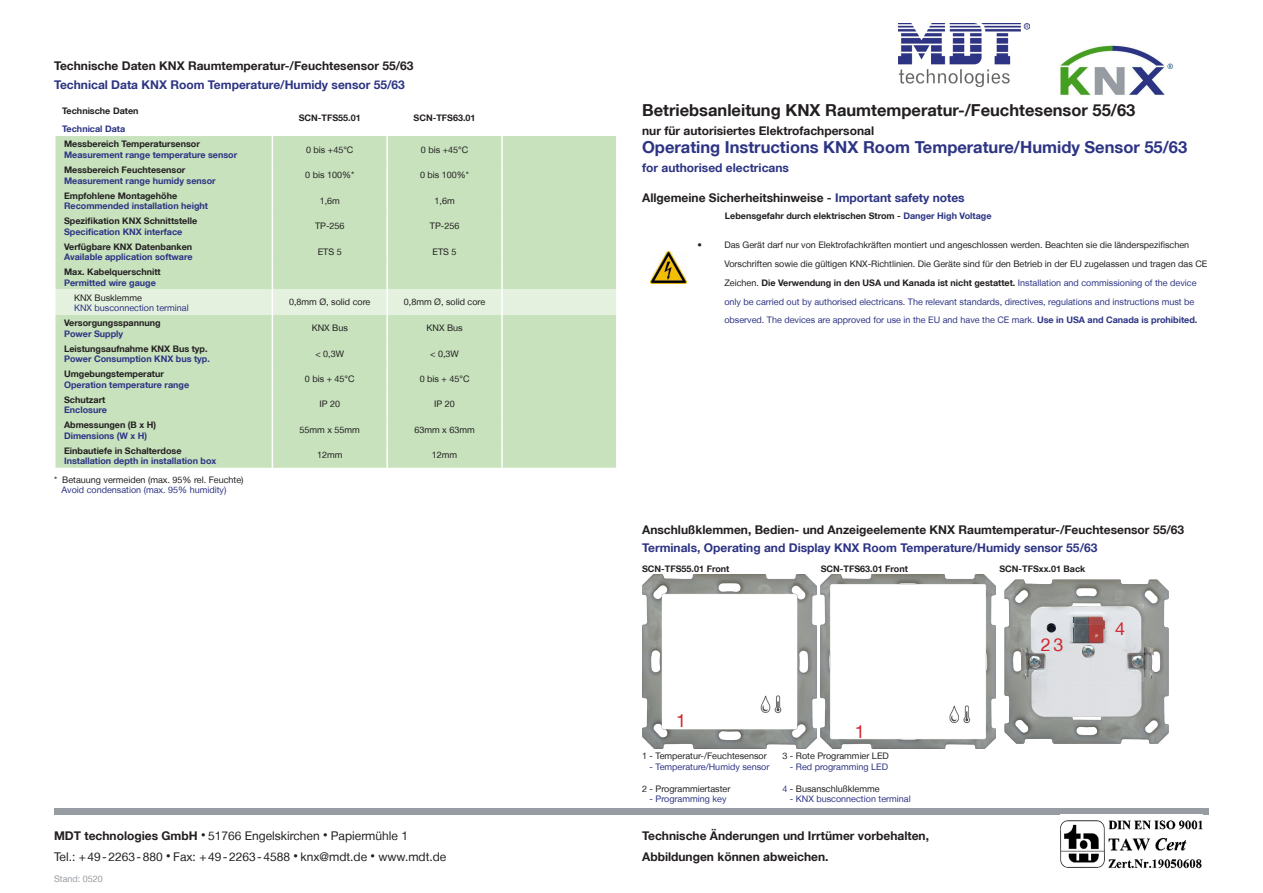
<style>
.page{position:relative;width:1263px;height:893px;background:#fff}
.page>*{position:absolute;margin:0;border:0;box-sizing:border-box;transform-origin:0 0}
.t1{font:18px "Helvetica Neue LT";color:#d1232a}
.t2{font:700 16.5px "Helvetica Neue LT";color:#2d3484}
.t3{font:700 16.5px "Helvetica Neue LT";color:#231f20}
.t4{font:700 12px/18.8px "Helvetica Neue LT";color:#231f20}
.t5{font:12px/21px "Helvetica Neue LT";color:#231f20}
.t6{font:700 12px "Helvetica Neue LT";color:#2d3484}
.td-data{font:9px/18.8px "Helvetica Neue LT";color:#231f20}
.td-data-2{font:700 9px/10.8px "Helvetica Neue LT";color:#231f20}
.td-data-3{font:700 9px/10.8px "Helvetica Neue LT";color:#2d3484}
.td-data-centered{font:9px "Helvetica Neue LT";color:#231f20}
.td-data-4{font:9px "Helvetica Neue LT";color:#2d3484}
.td-title{font:700 9px/18px "Helvetica Neue LT";color:#231f20}
.t7{font:9px "Helvetica Neue LT";color:#979ca2}
.s1{color:#2d3484}
.s2{color:#231f20}
.s3{font-weight:700}
.s4{font-size:9px}
.s5{font-weight:700;color:#2d3484}
</style>
<div class="page">
<div style="left:54px;top:808px;width:1155px;height:6px;background:#979ca2"></div>
<img style="left:1060px;top:820px;width:142px;height:49px">
<svg style="left:56px;top:136px;width:561px;height:332px;background:#c9e3c0"></svg>
<hr style="left:386px;top:442px;width:2px;height:26px;background:#fff">
<hr style="left:501px;top:442px;width:2px;height:26px;background:#fff">
<hr style="left:616px;top:442px;width:2px;height:26px;background:#fff">
<img style="left:899px;top:24px;width:131px;height:62px">
<img style="left:1061px;top:44px;width:112px;height:52px">
<img style="left:651px;top:252px;width:35px;height:31px">
<img style="left:642px;top:574px;width:174px;height:174px">
<img style="left:1004px;top:579px;width:165px;height:165px">
<img style="left:821px;top:574px;width:174px;height:174px">
<p class="t4" style="left:54px;top:56px;width:361px">Technische Daten KNX Raumtemperatur-/Feuchtesensor 55/63<br><span class="s1">Technical Data KNX Room Temperature/Humidy sensor 55/63</span></p>
<p class="td-title" style="left:62px;top:101px;width:78px">Technische Daten<br><span class="s1">Technical Data</span></p>
<p class="td-title" style="left:299px;top:109px;width:64px">SCN-TFS55.01</p>
<p class="td-title" style="left:414px;top:109px;width:64px">SCN-TFS63.01</p>
<p class="td-data-2" style="left:64px;top:139px;width:137px">Messbereich Temperatursensor</p>
<p class="td-data-3" style="left:64px;top:149px;width:175px">Measurement range temperature sensor</p>
<p class="td-data-centered" style="left:306px;top:144px;width:49px">0 bis +45°C</p>
<p class="td-data-centered" style="left:421px;top:144px;width:49px">0 bis +45°C</p>
<p class="td-data-2" style="left:64px;top:164px;width:123px">Messbereich Feuchtesensor</p>
<p class="td-data-3" style="left:64px;top:175px;width:153px">Measurement range humidy sensor</p>
<p class="td-data-2" style="left:64px;top:190px;width:115px">Empfohlene Montagehöhe</p>
<p class="td-data-3" style="left:64px;top:200px;width:146px">Recommended installation height</p>
<p class="td-data-centered" style="left:305px;top:170px;width:51px">0 bis 100%*</p>
<p class="td-data-centered" style="left:420px;top:170px;width:51px">0 bis 100%*</p>
<p class="td-data-centered" style="left:320px;top:195px;width:22px">1,6m</p>
<p class="td-data-centered" style="left:434px;top:195px;width:22px">1,6m</p>
<p class="td-data-2" style="left:64px;top:215px;width:135px">Spezifikation KNX Schnittstelle<br><span class="s1">Specification KNX interface</span></p>
<p class="td-data-centered" style="left:315px;top:221px;width:31px">TP-256</p>
<p class="td-data-centered" style="left:430px;top:221px;width:31px">TP-256</p>
<p class="td-data-3" style="left:64px;top:241px;width:130px"><span class="s2">Verfügbare KNX Datenbanken<br></span>Available application software</p>
<p class="td-data-centered" style="left:318px;top:246px;width:26px">ETS 5</p>
<p class="td-data-centered" style="left:433px;top:246px;width:26px">ETS 5</p>
<p class="td-data-2" style="left:64px;top:266px;width:98px">Max. Kabelquerschnitt</p>
<p class="td-data-3" style="left:64px;top:277px;width:93px">Permitted wire gauge</p>
<p class="td-data" style="left:74px;top:288px;width:69px">KNX Busklemme</p>
<p class="td-data-4" style="left:74px;top:303px;width:116px">KNX busconnection terminal</p>
<p class="td-data-centered" style="left:289px;top:297px;width:83px">0,8mm Ø, solid core</p>
<p class="td-data-centered" style="left:404px;top:297px;width:83px">0,8mm Ø, solid core</p>
<p class="td-data-2" style="left:64px;top:317px;width:98px">Versorgungsspannung<br><span class="s1">Power Supply</span></p>
<p class="td-data-centered" style="left:312px;top:323px;width:38px">KNX Bus</p>
<p class="td-data-centered" style="left:426px;top:323px;width:38px">KNX Bus</p>
<p class="td-data-2" style="left:64px;top:343px;width:147px">Leistungsaufnahme KNX Bus typ.<br><span class="s1">Power Consumption KNX bus typ.</span></p>
<p class="td-data-centered" style="left:315px;top:348px;width:30px">&lt; 0,3W</p>
<p class="td-data-centered" style="left:430px;top:348px;width:30px">&lt; 0,3W</p>
<p class="td-data-2" style="left:64px;top:368px;width:101px">Umgebungstemperatur</p>
<p class="td-data-3" style="left:64px;top:379px;width:127px">Operation temperature range</p>
<p class="td-data-centered" style="left:305px;top:373px;width:51px">0 bis + 45°C</p>
<p class="td-data-centered" style="left:420px;top:373px;width:51px">0 bis + 45°C</p>
<p class="td-data-2" style="left:64px;top:394px;width:43px">Schutzart</p>
<p class="td-data-3" style="left:64px;top:405px;width:44px">Enclosure</p>
<p class="td-data-centered" style="left:319px;top:399px;width:22px">IP 20</p>
<p class="td-data-centered" style="left:434px;top:399px;width:22px">IP 20</p>
<p class="td-data-2" style="left:64px;top:419px;width:93px">Abmessungen (B x H)</p>
<p class="td-data-3" style="left:64px;top:430px;width:85px">Dimensions (W x H)</p>
<p class="td-data-centered" style="left:300px;top:424px;width:62px">55mm x 55mm</p>
<p class="td-data-centered" style="left:414px;top:424px;width:62px">63mm x 63mm</p>
<p class="td-data-2" style="left:64px;top:445px;width:119px">Einbautiefe in Schalterdose</p>
<p class="td-data-3" style="left:64px;top:456px;width:154px">Installation depth in installation box</p>
<p class="td-data-centered" style="left:317px;top:450px;width:27px">12mm</p>
<p class="td-data-centered" style="left:432px;top:450px;width:27px">12mm</p>
<p class="td-data" style="left:54px;top:470px;width:191px">* Betauung vermeiden (max. 95% rel. Feuchte)</p>
<p class="td-data-4" style="left:62px;top:485px;width:166px">Avoid condensation (max. 95% humidity)</p>
<p class="t5" style="left:54px;top:825px;width:394px"><span class="s3">MDT technologies GmbH</span> <span class="s4">•</span> 51766 Engelskirchen <span class="s4">•</span> Papiermühle 1<br>Tel.: +49-2263-880 <span class="s4">•</span> Fax: +49-2263-4588 <span class="s4">•</span> knx@mdt.de <span class="s4">•</span> www.mdt.de</p>
<p class="t7" style="left:54px;top:873px;width:50px">Stand: 0520</p>
<p class="t3" style="left:642px;top:100px;width:495px">Betriebsanleitung KNX Raumtemperatur-/Feuchtesensor 55/63</p>
<p class="t4" style="left:642px;top:121px;width:233px">nur für autorisiertes Elektrofachpersonal</p>
<p class="t2" style="left:642px;top:137px;width:547px">Operating Instructions KNX Room Temperature/Humidy Sensor 55/63</p>
<p class="t6" style="left:642px;top:161px;width:148px">for authorised electricans</p>
<p class="t4" style="left:642px;top:188px;width:324px">Allgemeine Sicherheitshinweise - <span class="s1">Important safety notes</span></p>
<p class="td-data-2" style="left:725px;top:210px;width:268px">Lebensgefahr durch elektrischen Strom - <span class="s1">Danger High Voltage</span></p>
<p class="td-data" style="left:697px;top:236px;width:6px">•</p>
<p class="td-data" style="left:724px;top:236px;width:484px">Das Gerät darf nur von Elektrofachkräften montiert und angeschlossen werden. Beachten sie die länderspezifischen Vorschriften sowie die gültigen KNX-Richtlinien. Die Geräte sind für den Betrieb in der EU zugelassen und tragen das CE Zeichen. <span class="s3">Die Verwendung in den USA und Kanada ist nicht gestattet.</span> <span class="s1">Installation and commissioning of the device only be carried out by authorised electricans. The relevant standards, directives, regulations and instructions must be observed. The devices are approved for use in the EU and have the CE mark.</span> <span class="s5">Use in USA and Canada is prohibited.</span></p>
<p class="t4" style="left:642px;top:520px;width:543px">Anschlußklemmen, Bedien- und Anzeigeelemente KNX Raumtemperatur-/Feuchtesensor 55/63<br><span class="s1">Terminals, Operating and Display KNX Room Temperature/Humidy sensor 55/63</span></p>
<p class="td-data-2" style="left:642px;top:563px;width:89px">SCN-TFS55.01 Front</p>
<p class="td-data-2" style="left:821px;top:563px;width:89px">SCN-TFS63.01 Front</p>
<p class="t1" style="left:676px;top:710px;width:12px">1</p>
<p class="td-data" style="left:642px;top:746px;width:126px">1 - Temperatur-/Feuchtesensor</p>
<p class="td-data-4" style="left:650px;top:761px;width:121px">- Temperature/Humidy sensor</p>
<p class="td-data" style="left:642px;top:779px;width:90px">2 - Programmiertaster</p>
<p class="td-data-4" style="left:650px;top:794px;width:78px">- Programming key</p>
<p class="t1" style="left:855px;top:721px;width:12px">1</p>
<p class="td-data" style="left:782px;top:746px;width:108px">3 - Rote Programmier LED</p>
<p class="td-data-4" style="left:790px;top:761px;width:100px">- Red programming LED</p>
<p class="td-data" style="left:782px;top:779px;width:99px"><span class="s1">4</span> - Busanschlußklemme</p>
<p class="td-data-4" style="left:790px;top:794px;width:122px">- KNX busconnection terminal</p>
<p class="t4" style="left:642px;top:825px;width:288px;line-height:21px">Technische Änderungen und Irrtümer vorbehalten,<br>Abbildungen können abweichen.</p>
<p class="td-data-2" style="left:999px;top:563px;width:88px">SCN-TFSxx.01 Back</p>
<p class="t1" style="left:1041px;top:634px;width:24px">23</p>
<p class="t1" style="left:1115px;top:618px;width:12px">4</p>
</div>
